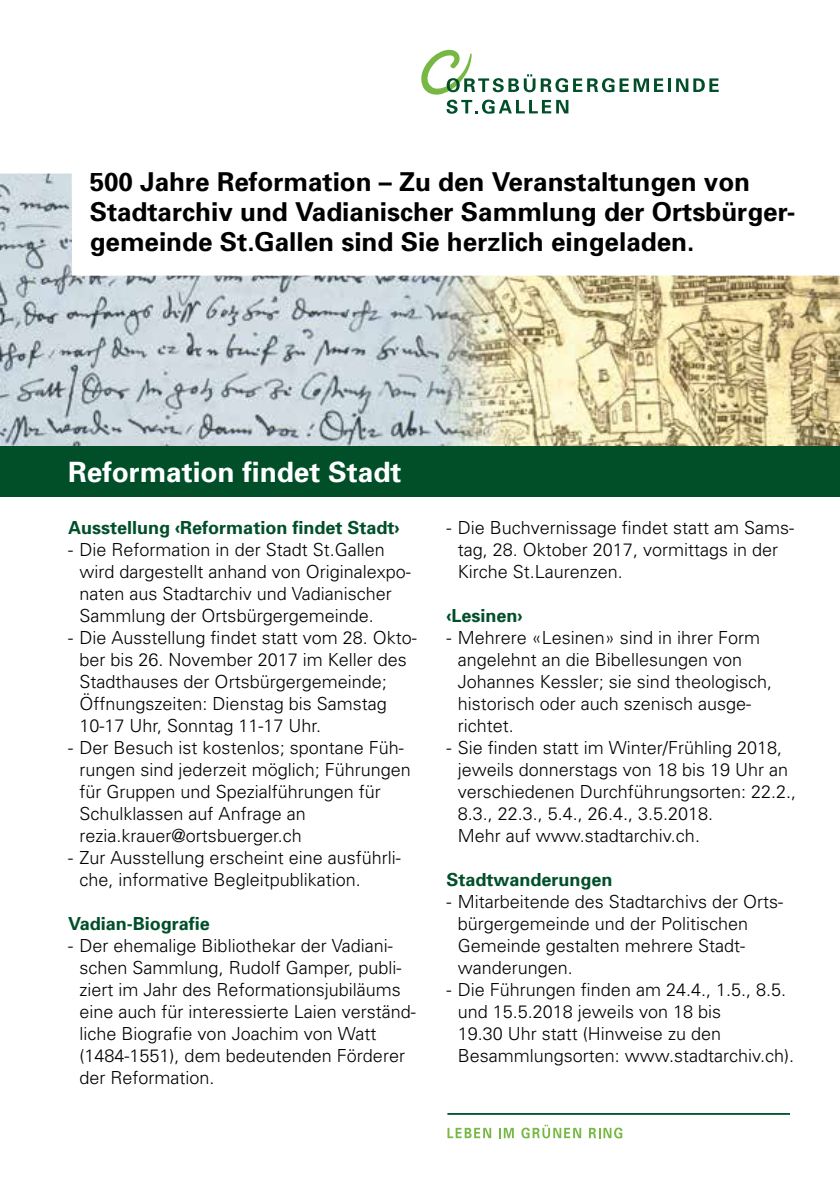
<style>
.page{position:relative;width:840px;height:1191px;background:#fff}
.page>*{position:absolute;margin:0;border:0;box-sizing:border-box;transform-origin:0 0}
.t1{font:700 28px "Univers";color:#fff}
.t2{font:700 26px/29.8px "Univers";color:#000}
.t3{font:300 18px/22px "Univers";color:#000}
.t4{font:700 18px "Univers";color:#004f29}
</style>
<div class="page">
<hr style="left:447px;top:1113px;width:342px;height:1px;background:#004f29">
<svg style="left:447px;top:1127px;width:44px;height:11px"></svg>
<svg style="left:499px;top:1127px;width:14px;height:11px"></svg>
<svg style="left:521px;top:1124px;width:60px;height:14px"></svg>
<svg style="left:589px;top:1127px;width:33px;height:11px"></svg>
<img style="left:0;top:173px;width:839px;height:273px">
<div style="left:0;top:446px;width:839px;height:51px;background:#004f29"></div>
<hr style="left:667px;top:78px;width:3px;height:14px;background:#004f29">
<svg style="left:676px;top:78px;width:42px;height:14px"></svg>
<svg style="left:421px;top:49px;width:242px;height:65px"></svg>
<h2 class="t2" style="left:90px;top:166px;width:704px">500 Jahre Reformation – Zu den Veranstaltungen von<br>Stadtarchiv und Vadianischer Sammlung der Ortsbürger&shy;gemeinde St.Gallen sind Sie herzlich eingeladen.</h2>
<h1 class="t1" style="left:68px;top:453px;width:334px">Reformation findet Stadt</h1>
<p class="t4" style="left:68px;top:516px;width:333px">Ausstellung ‹Reformation findet Stadt›</p>
<p class="t3" style="left:79px;top:538px;width:333px;text-indent:-11px">- Die Reformation in der Stadt St.Gallen wird dargestellt anhand von Originalexpo&shy;naten aus Stadtarchiv und Vadianischer Sammlung der Ortsbürgergemeinde.</p>
<p class="t3" style="left:79px;top:626px;width:339px;text-indent:-11px">- Die Ausstellung findet statt vom 28. Okto&shy;ber bis 26. November 2017 im Keller des Stadthauses der Ortsbürgergemeinde; Öffnungszeiten: Dienstag bis Samstag 10-17 Uhr, Sonntag 11-17 Uhr.</p>
<p class="t3" style="left:79px;top:736px;width:333px;text-indent:-11px">- Der Besuch ist kostenlos; spontane Füh&shy;rungen sind jederzeit möglich; Führungen für Gruppen und Spezialführungen für Schulklassen auf Anfrage an rezia.krauer@ortsbuerger.ch</p>
<p class="t3" style="left:79px;top:846px;width:323px;text-indent:-11px">- Zur Ausstellung erscheint eine ausführli&shy;che, informative Begleitpublikation.</p>
<p class="t4" style="left:68px;top:912px;width:143px">Vadian-Biografie</p>
<p class="t3" style="left:79px;top:934px;width:338px;text-indent:-11px">- Der ehemalige Bibliothekar der Vadiani&shy;schen Sammlung, Rudolf Gamper, publi&shy;ziert im Jahr des Reformationsjubiläums eine auch für interessierte Laien verständ&shy;liche Biografie von Joachim von Watt (1484-1551), dem bedeutenden Förderer der Reformation.</p>
<p class="t3" style="left:457px;top:516px;width:338px;text-indent:-11px">- Die Buchvernissage findet statt am Sams&shy;tag, 28. Oktober 2017, vormittags in der<br>Kirche St.Laurenzen.</p>
<p class="t4" style="left:446px;top:604px;width:78px">‹Lesinen›</p>
<p class="t3" style="left:457px;top:626px;width:316px;text-indent:-11px">- Mehrere «Lesinen» sind in ihrer Form angelehnt an die Bibellesungen von<br>Johannes Kessler; sie sind theologisch, historisch oder auch szenisch ausge&shy;richtet.</p>
<p class="t3" style="left:457px;top:736px;width:340px;text-indent:-11px">- Sie finden statt im Winter/Frühling 2018, jeweils donnerstags von 18 bis 19 Uhr an verschiedenen Durchführungsorten: 22.2., 8.3., 22.3., 5.4., 26.4., 3.5.2018.<br>Mehr auf www.stadtarchiv.ch.</p>
<p class="t4" style="left:446px;top:868px;width:168px">Stadtwanderungen</p>
<p class="t3" style="left:457px;top:890px;width:327px;text-indent:-11px">- Mitarbeitende des Stadtarchivs der Orts&shy;bürgergemeinde und der Politischen<br>Gemeinde gestalten mehrere Stadt&shy;wanderungen.</p>
<p class="t3" style="left:457px;top:978px;width:338px;text-indent:-11px">- Die Führungen finden am 24.4., 1.5., 8.5. und 15.5.2018 jeweils von 18 bis<br>19.30 Uhr statt (Hinweise zu den Besammlungsorten: www.stadtarchiv.ch).</p>
</div>
